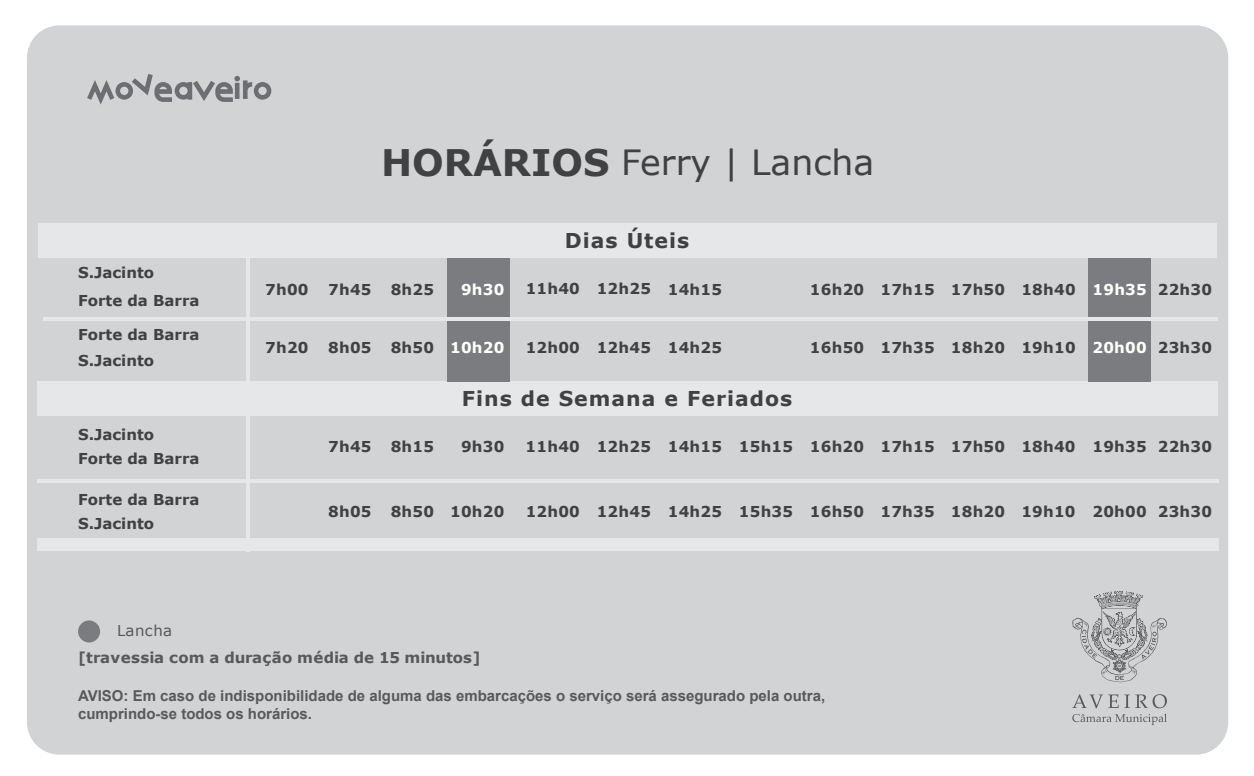
<style>
.page{position:relative;width:1254px;height:776px;background:#fff}
.page>*{position:absolute;margin:0;border:0;box-sizing:border-box;transform-origin:0 0}
.t1{font:34.8px "Verdana";color:#414042}
.t2{font:700 20.4px "Verdana";letter-spacing:.05em;color:#414042}
.t3{font:700 15px/27.6px "Verdana";letter-spacing:.015em;color:#414042}
.t4{font:700 15px/18px "Arial";color:#58595b}
.t5{font:700 15px "Verdana";letter-spacing:.005em;color:#58595b}
.t6{font:700 15px "Verdana";letter-spacing:.015em;color:#fff}
.t7{font:15px "Verdana";letter-spacing:.015em;color:#58595b}
.s1{font-weight:700;font-size:36.6px}
.s2{color:#fff}
.s3{color:#414042}
</style>
<div class="page">
<div style="left:27px;top:25px;width:1201px;height:729px;background:#d1d3d4;border-radius:32px"></div>
<div style="left:78px;top:620px;width:22px;height:22px;background:#7b7c7f;border-radius:50%"></div>
<div style="left:37px;top:538px;width:1181px;height:13px;background:#e6e7e8"></div>
<svg style="left:87px;top:74px;width:184px;height:31px"></svg>
<svg style="left:1072px;top:591px;width:95px;height:91px"></svg>
<svg style="left:1072px;top:694px;width:95px;height:31px"></svg>
<div style="left:39px;top:223px;width:1178px;height:35px;background:#e6e7e8"></div>
<div style="left:37px;top:381px;width:1181px;height:35px;background:#e6e7e8"></div>
<hr style="left:246px;top:241px;width:4px;height:310px;background:#e6e7e8">
<div style="left:447px;top:258px;width:63px;height:123px;background:#7b7c7f"></div>
<div style="left:1088px;top:258px;width:63px;height:123px;background:#7b7c7f"></div>
<hr style="left:37px;top:479px;width:1181px;height:3px;background:#e6e7e8">
<hr style="left:44px;top:317px;width:1174px;height:3px;background:#e6e7e8">
<h1 class="t1" style="left:381px;top:140px;width:495px"><span class="s1">HORÁRIOS</span> Ferry | Lancha</h1>
<p class="t3" style="left:78px;top:258px;width:123px">S.Jacinto<br>Forte da Barra</p>
<p class="t3" style="left:78px;top:321px;width:123px;line-height:26.1px">Forte da Barra<br>S.Jacinto</p>
<h2 class="t2" style="left:565px;top:228px;width:126px">Dias Úteis</h2>
<p class="t3" style="left:526px;top:274px;width:56px">11h40</p>
<p class="t3" style="left:810px;top:275px;width:404px">16h20 17h15 17h50 18h40 <span class="s2">19h35</span> 22h30</p>
<p class="t3" style="left:265px;top:275px;width:45px">7h00</p>
<p class="t3" style="left:328px;top:275px;width:45px">7h45</p>
<p class="t3" style="left:391px;top:275px;width:45px">8h25</p>
<p class="t6" style="left:461px;top:280px;width:45px">9h30</p>
<p class="t3" style="left:597px;top:275px;width:127px">12h25 14h15</p>
<p class="t3" style="left:265px;top:333px;width:45px">7h20</p>
<p class="t3" style="left:328px;top:333px;width:45px">8h05</p>
<p class="t6" style="left:391px;top:338px;width:115px"><span class="s3">8h50</span> 10h20</p>
<p class="t3" style="left:526px;top:333px;width:198px">12h00 12h45 14h25</p>
<h2 class="t2" style="left:462px;top:385px;width:332px">Fins de Semana e Feriados</h2>
<p class="t3" style="left:810px;top:333px;width:404px">16h50 17h35 18h20 19h10 <span class="s2">20h00</span> 23h30</p>
<p class="t3" style="left:78px;top:422px;width:123px;line-height:24px">S.Jacinto<br>Forte da Barra</p>
<p class="t3" style="left:328px;top:432px;width:45px">7h45</p>
<p class="t3" style="left:391px;top:432px;width:45px">8h15</p>
<p class="t3" style="left:461px;top:432px;width:45px">9h30</p>
<p class="t3" style="left:526px;top:432px;width:688px">11h40 12h25 14h15 15h15 16h20 17h15 17h50 18h40 19h35 22h30</p>
<p class="t3" style="left:78px;top:487px;width:123px;line-height:24.3px">Forte da Barra<br>S.Jacinto</p>
<p class="t7" style="left:117px;top:620px;width:57px">Lancha</p>
<p class="t3" style="left:328px;top:497px;width:45px">8h05</p>
<p class="t3" style="left:391px;top:497px;width:115px">8h50 10h20</p>
<p class="t3" style="left:526px;top:497px;width:688px">12h00 12h45 14h25 15h35 16h50 17h35 18h20 19h10 20h00 23h30</p>
<p class="t5" style="left:78px;top:647px;width:404px">[travessia com a duração média de 15 minutos]</p>
<p class="t4" style="left:78px;top:687px;width:749px">AVISO: Em caso de indisponibilidade de alguma das embarcações o serviço será assegurado pela outra, cumprindo-se todos os horários.</p>
</div>
